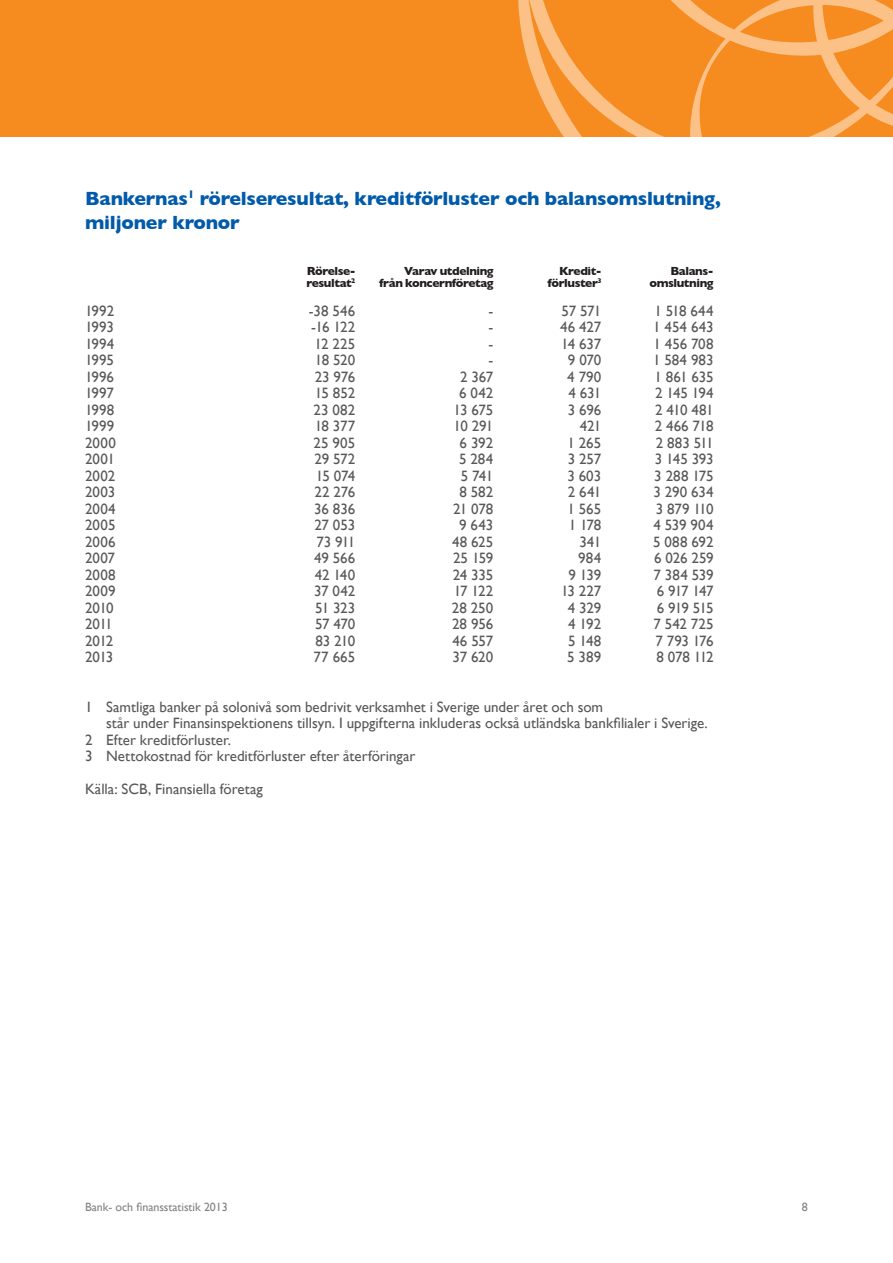
<style>
.page{position:relative;width:893px;height:1263px;background:#fff}
.page>*{position:absolute;margin:0;border:0;box-sizing:border-box;transform-origin:0 0}
.t1{font:700 19.5px/24.2px "Gill Sans";letter-spacing:-.01em;color:#015aaa}
.t2{font:15px "Gill Sans";color:#57585a}
.t3{font:700 12px "Gill Sans";letter-spacing:-.035em;color:#231f20}
.t4{font:12px "Gill Sans";letter-spacing:-.005em;color:#808285}
</style>
<div class="page">
<div style="left:0;top:0;width:893px;height:136px;background:#f68b1f"></div>
<svg style="left:518px;top:0;width:375px;height:136px"></svg>
<h1 class="t1" style="left:85px;top:186px;width:637px">Bankernas<sup>1</sup> rörelseresultat, kreditförluster och balansomslutning, miljoner kronor</h1>
<p class="t3" style="left:307px;top:264px;width:50px">Rörelse-</p>
<p class="t3" style="left:404px;top:264px;width:91px">Varav utdelning</p>
<p class="t3" style="left:559px;top:264px;width:44px">Kredit-</p>
<p class="t3" style="left:670px;top:264px;width:45px">Balans-</p>
<p class="t3" style="left:307px;top:276px;width:50px">resultat<sup>2</sup></p>
<p class="t3" style="left:379px;top:276px;width:116px">från koncernföretag</p>
<p class="t3" style="left:548px;top:276px;width:55px">förluster<sup>3</sup></p>
<p class="t3" style="left:649px;top:276px;width:66px">omslutning</p>
<p class="t2" style="left:85px;top:302px;width:31px">1992</p>
<p class="t2" style="left:309px;top:302px;width:48px">-38 546</p>
<p class="t2" style="left:488px;top:302px;width:6px">-</p>
<p class="t2" style="left:562px;top:302px;width:41px">57 571</p>
<p class="t2" style="left:654px;top:302px;width:61px">1 518 644</p>
<p class="t2" style="left:85px;top:318px;width:30px">1993</p>
<p class="t2" style="left:311px;top:318px;width:46px">-16 122</p>
<p class="t2" style="left:488px;top:318px;width:6px">-</p>
<p class="t2" style="left:560px;top:318px;width:42px">46 427</p>
<p class="t2" style="left:653px;top:318px;width:62px">1 454 643</p>
<p class="t2" style="left:85px;top:335px;width:31px">1994</p>
<p class="t2" style="left:315px;top:335px;width:42px">12 225</p>
<p class="t2" style="left:488px;top:335px;width:6px">-</p>
<p class="t2" style="left:561px;top:335px;width:41px">14 637</p>
<p class="t2" style="left:653px;top:335px;width:62px">1 456 708</p>
<p class="t2" style="left:85px;top:351px;width:31px">1995</p>
<p class="t2" style="left:315px;top:351px;width:42px">18 520</p>
<p class="t2" style="left:488px;top:351px;width:6px">-</p>
<p class="t2" style="left:568px;top:351px;width:35px">9 070</p>
<p class="t2" style="left:653px;top:351px;width:62px">1 584 983</p>
<p class="t2" style="left:85px;top:368px;width:31px">1996</p>
<p class="t2" style="left:315px;top:368px;width:42px">23 976</p>
<p class="t2" style="left:460px;top:368px;width:35px">2 367</p>
<p class="t2" style="left:567px;top:368px;width:35px">4 790</p>
<p class="t2" style="left:654px;top:368px;width:61px">1 861 635</p>
<p class="t2" style="left:85px;top:384px;width:30px">1997</p>
<p class="t2" style="left:315px;top:384px;width:42px">15 852</p>
<p class="t2" style="left:459px;top:384px;width:35px">6 042</p>
<p class="t2" style="left:568px;top:384px;width:34px">4 631</p>
<p class="t2" style="left:655px;top:384px;width:60px">2 145 194</p>
<p class="t2" style="left:85px;top:401px;width:31px">1998</p>
<p class="t2" style="left:314px;top:401px;width:43px">23 082</p>
<p class="t2" style="left:454px;top:401px;width:41px">13 675</p>
<p class="t2" style="left:568px;top:401px;width:35px">3 696</p>
<p class="t2" style="left:655px;top:401px;width:60px">2 410 481</p>
<p class="t2" style="left:85px;top:417px;width:31px">1999</p>
<p class="t2" style="left:315px;top:417px;width:42px">18 377</p>
<p class="t2" style="left:453px;top:417px;width:41px">10 291</p>
<p class="t2" style="left:580px;top:417px;width:23px">421</p>
<p class="t2" style="left:655px;top:417px;width:60px">2 466 718</p>
<p class="t2" style="left:85px;top:434px;width:32px">2000</p>
<p class="t2" style="left:314px;top:434px;width:43px">25 905</p>
<p class="t2" style="left:460px;top:434px;width:35px">6 392</p>
<p class="t2" style="left:567px;top:434px;width:35px">1 265</p>
<p class="t2" style="left:656px;top:434px;width:59px">2 883 511</p>
<p class="t2" style="left:85px;top:450px;width:31px">2001</p>
<p class="t2" style="left:314px;top:450px;width:42px">29 572</p>
<p class="t2" style="left:459px;top:450px;width:36px">5 284</p>
<p class="t2" style="left:568px;top:450px;width:35px">3 257</p>
<p class="t2" style="left:655px;top:450px;width:60px">3 145 393</p>
<p class="t2" style="left:85px;top:467px;width:32px">2002</p>
<p class="t2" style="left:316px;top:467px;width:41px">15 074</p>
<p class="t2" style="left:461px;top:467px;width:34px">5 741</p>
<p class="t2" style="left:567px;top:467px;width:35px">3 603</p>
<p class="t2" style="left:654px;top:467px;width:61px">3 288 175</p>
<p class="t2" style="left:85px;top:483px;width:32px">2003</p>
<p class="t2" style="left:315px;top:483px;width:42px">22 276</p>
<p class="t2" style="left:459px;top:483px;width:35px">8 582</p>
<p class="t2" style="left:568px;top:483px;width:35px">2 641</p>
<p class="t2" style="left:653px;top:483px;width:62px">3 290 634</p>
<p class="t2" style="left:85px;top:500px;width:32px">2004</p>
<p class="t2" style="left:314px;top:500px;width:43px">36 836</p>
<p class="t2" style="left:453px;top:500px;width:42px">21 078</p>
<p class="t2" style="left:567px;top:500px;width:35px">1 565</p>
<p class="t2" style="left:656px;top:500px;width:59px">3 879 110</p>
<p class="t2" style="left:85px;top:516px;width:32px">2005</p>
<p class="t2" style="left:314px;top:516px;width:42px">27 053</p>
<p class="t2" style="left:459px;top:516px;width:35px">9 643</p>
<p class="t2" style="left:569px;top:516px;width:34px">1 178</p>
<p class="t2" style="left:653px;top:516px;width:62px">4 539 904</p>
<p class="t2" style="left:85px;top:533px;width:32px">2006</p>
<p class="t2" style="left:316px;top:533px;width:40px">73 911</p>
<p class="t2" style="left:452px;top:533px;width:43px">48 625</p>
<p class="t2" style="left:579px;top:533px;width:23px">341</p>
<p class="t2" style="left:653px;top:533px;width:62px">5 088 692</p>
<p class="t2" style="left:85px;top:549px;width:32px">2007</p>
<p class="t2" style="left:314px;top:549px;width:43px">49 566</p>
<p class="t2" style="left:453px;top:549px;width:42px">25 159</p>
<p class="t2" style="left:578px;top:549px;width:24px">984</p>
<p class="t2" style="left:654px;top:549px;width:61px">6 026 259</p>
<p class="t2" style="left:85px;top:566px;width:32px">2008</p>
<p class="t2" style="left:315px;top:566px;width:42px">42 140</p>
<p class="t2" style="left:453px;top:566px;width:42px">24 335</p>
<p class="t2" style="left:569px;top:566px;width:34px">9 139</p>
<p class="t2" style="left:654px;top:566px;width:62px">7 384 539</p>
<p class="t2" style="left:85px;top:582px;width:32px">2009</p>
<p class="t2" style="left:314px;top:582px;width:43px">37 042</p>
<p class="t2" style="left:454px;top:582px;width:41px">17 122</p>
<p class="t2" style="left:561px;top:582px;width:42px">13 227</p>
<p class="t2" style="left:657px;top:582px;width:58px">6 917 147</p>
<p class="t2" style="left:85px;top:599px;width:30px">2010</p>
<p class="t2" style="left:315px;top:599px;width:41px">51 323</p>
<p class="t2" style="left:452px;top:599px;width:43px">28 250</p>
<p class="t2" style="left:568px;top:599px;width:35px">4 329</p>
<p class="t2" style="left:657px;top:599px;width:58px">6 919 515</p>
<p class="t2" style="left:85px;top:615px;width:29px">2011</p>
<p class="t2" style="left:315px;top:615px;width:42px">57 470</p>
<p class="t2" style="left:452px;top:615px;width:43px">28 956</p>
<p class="t2" style="left:568px;top:615px;width:34px">4 192</p>
<p class="t2" style="left:653px;top:615px;width:62px">7 542 725</p>
<p class="t2" style="left:85px;top:632px;width:30px">2012</p>
<p class="t2" style="left:315px;top:632px;width:41px">83 210</p>
<p class="t2" style="left:452px;top:632px;width:42px">46 557</p>
<p class="t2" style="left:568px;top:632px;width:35px">5 148</p>
<p class="t2" style="left:656px;top:632px;width:59px">7 793 176</p>
<p class="t2" style="left:85px;top:648px;width:30px">2013</p>
<p class="t2" style="left:314px;top:648px;width:43px">77 665</p>
<p class="t2" style="left:453px;top:648px;width:42px">37 620</p>
<p class="t2" style="left:567px;top:648px;width:36px">5 389</p>
<p class="t2" style="left:657px;top:648px;width:59px">8 078 112</p>
<p class="t2" style="left:85px;top:698px;width:520px">1 Samtliga banker på solonivå som bedrivit verksamhet i Sverige under året och som</p>
<p class="t2" style="left:106px;top:714px;width:603px">står under Finansinspektionens tillsyn. I uppgifterna inkluderas också utländska bankfilialer i Sverige.</p>
<p class="t2" style="left:85px;top:731px;width:148px">2 Efter kreditförluster.</p>
<p class="t2" style="left:85px;top:747px;width:332px">3 Nettokostnad för kreditförluster efter återföringar</p>
<p class="t2" style="left:85px;top:780px;width:179px">Källa: SCB, Finansiella företag</p>
<p class="t4" style="left:85px;top:1199px;width:144px">Bank- och finansstatistik 2013</p>
<p class="t4" style="left:802px;top:1199px;width:7px">8</p>
</div>
